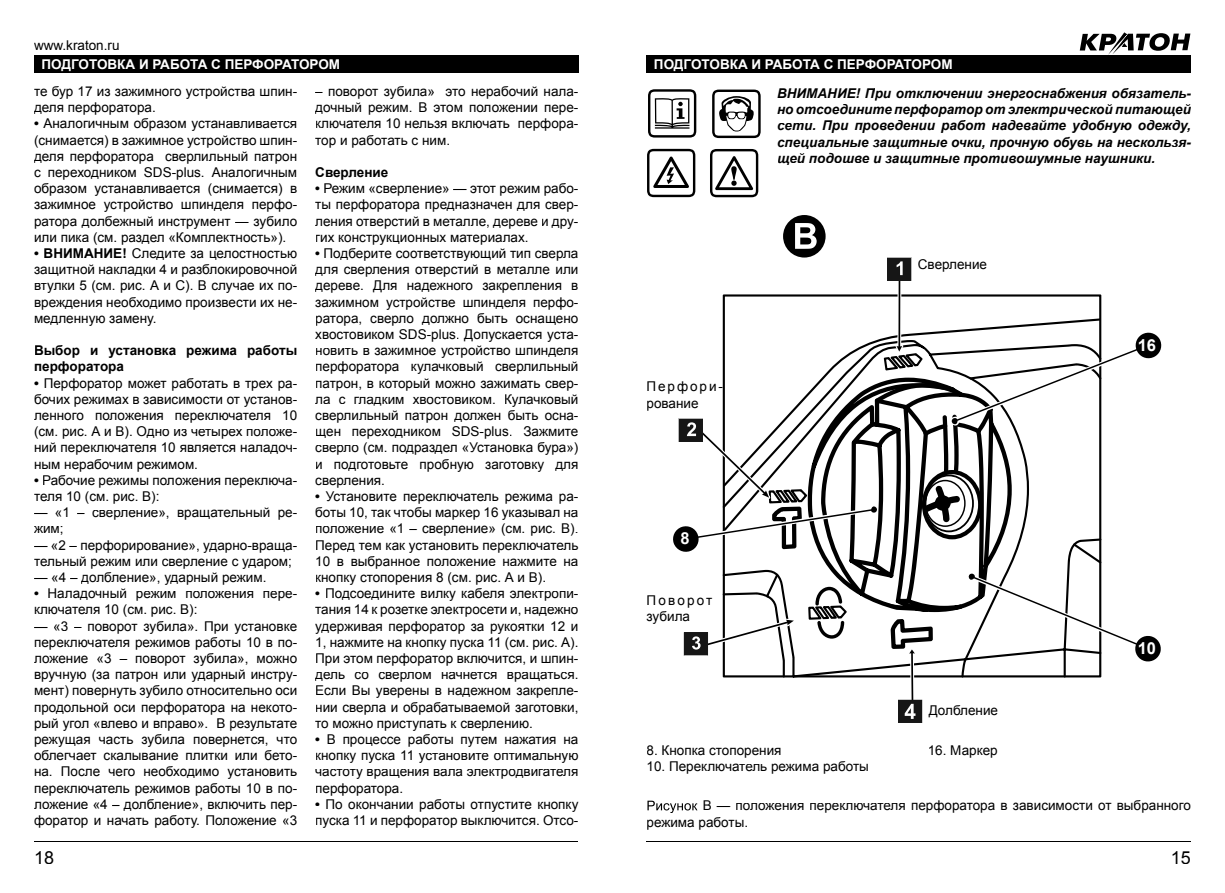
<style>
.page{position:relative;width:1225px;height:893px;background:#fff}
.page>*{position:absolute;margin:0;border:0;box-sizing:border-box;transform-origin:0 0}
.t1{font:18px "Arial";color:#000}
.t2{font:700 16.5px "Arial";color:#fff}
.t3{font:13.5px/16.2px "Arial";color:#000;text-align:justify}
.t4{font:italic 700 13.5px/16.2px "Arial";color:#000;text-align:justify}
.t5{font:700 13.5px "Arial";color:#fff}
.t6{font:700 13.5px/16.2px "Arial";color:#000}
.t7{font:13.5px/16.2px "Arial";letter-spacing:.07em;color:#000}
.t8{font:13.5px/16.2px "Arial";letter-spacing:.14em;color:#000}
.s1{font-weight:700}
</style>
<div class="page">
<svg style="left:1079px;top:32px;width:111px;height:23px"></svg>
<hr style="left:34px;top:841px;width:544px;height:1px;background:#000">
<hr style="left:646px;top:841px;width:545px;height:1px;background:#000">
<svg style="left:648px;top:89px;width:48px;height:49px"></svg>
<svg style="left:712px;top:90px;width:48px;height:48px"></svg>
<svg style="left:647px;top:149px;width:48px;height:48px"></svg>
<svg style="left:710px;top:149px;width:48px;height:48px"></svg>
<div style="left:646px;top:55px;width:545px;height:18px;background:#000"></div>
<svg style="left:722px;top:553px;width:379px;height:124px"></svg>
<svg style="left:808px;top:587px;width:39px;height:52px"></svg>
<svg style="left:860px;top:593px;width:54px;height:15px"></svg>
<svg style="left:967px;top:573px;width:194px;height:90px"></svg>
<svg style="left:890px;top:619px;width:43px;height:104px"></svg>
<svg style="left:684px;top:619px;width:111px;height:37px"></svg>
<svg style="left:673px;top:257px;width:489px;height:296px"></svg>
<svg style="left:647px;top:801px;width:50px;height:12px"></svg>
<div style="left:783px;top:215px;width:42px;height:43px;background:#000;border-radius:50%"></div>
<svg style="left:795px;top:223px;width:21px;height:26px"></svg>
<div style="left:34px;top:55px;width:544px;height:18px;background:#000"></div>
<p class="t3" style="left:34px;top:37px;width:87px">www.kraton.ru</p>
<p class="t5" style="left:41px;top:55px;width:300px">ПОДГОТОВКА И РАБОТА С ПЕРФОРАТОРОМ</p>
<p class="t3" style="left:34px;top:83px;width:265px">те бур 17 из зажимного устройства шпин&shy;деля перфоратора.</p>
<p class="t3" style="left:34px;top:116px;width:265px"><span class="s1">•</span> Аналогичным образом устанавливается (снимается) в зажимное устройство шпин&shy;деля перфоратора сверлильный патрон с переходником SDS-plus. Аналогичным образом устанавливается (снимается) в зажимное устройство шпинделя перфо&shy;ратора долбежный инструмент — зубило или пика (см. раздел «Комплектность»).</p>
<p class="t3" style="left:34px;top:245px;width:265px"><span class="s1">• ВНИМАНИЕ!</span> Следите за целостностью защитной накладки 4 и разблокировочной втулки 5 (см. рис. А и С). В случае их по&shy;вреждения необходимо произвести их не&shy;медленную замену.</p>
<p class="t6" style="left:34px;top:343px;width:265px">Выбор и установка режима работы перфоратора</p>
<p class="t3" style="left:34px;top:375px;width:265px"><span class="s1">•</span> Перфоратор может работать в трех ра&shy;бочих режимах в зависимости от установ&shy;ленного положения переключателя 10 (см. рис. А и В). Одно из четырех положе&shy;ний переключателя 10 является наладоч&shy;ным нерабочим режимом.</p>
<p class="t3" style="left:34px;top:472px;width:265px"><span class="s1">•</span> Рабочие режимы положения переключа&shy;теля 10 (см. рис. В):</p>
<p class="t3" style="left:34px;top:504px;width:265px">— «1 – сверление», вращательный ре&shy;жим;</p>
<p class="t3" style="left:34px;top:537px;width:265px">— «2 – перфорирование», ударно-враща&shy;тельный режим или сверление с ударом;</p>
<p class="t3" style="left:34px;top:569px;width:234px">— «4 – долбление», ударный режим.</p>
<p class="t3" style="left:34px;top:585px;width:265px"><span class="s1">•</span> Наладочный режим положения пере&shy;ключателя 10 (см. рис. В):</p>
<p class="t3" style="left:34px;top:618px;width:265px">— «3 – поворот зубила». При установке переключателя режимов работы 10 в по&shy;ложение «3 – поворот зубила», можно вручную (за патрон или ударный инстру&shy;мент) повернуть зубило относительно оси продольной оси перфоратора на некото&shy;рый угол «влево и вправо». В результате режущая часть зубила повернется, что облегчает скалывание плитки или бето&shy;на. После чего необходимо установить переключатель режимов работы 10 в по&shy;ложение «4 – долбление», включить пер&shy;форатор и начать работу. Положение «3</p>
<p class="t3" style="left:315px;top:83px;width:265px">– поворот зубила» это нерабочий нала&shy;дочный режим. В этом положении пере&shy;ключателя 10 нельзя включать перфора&shy;тор и работать с ним.</p>
<p class="t6" style="left:315px;top:165px;width:75px">Сверление</p>
<p class="t3" style="left:315px;top:180px;width:265px"><span class="s1">•</span> Режим «сверление» — этот режим рабо&shy;ты перфоратора предназначен для свер&shy;ления отверстий в металле, дереве и дру&shy;гих конструкционных материалах.</p>
<p class="t3" style="left:315px;top:245px;width:265px"><span class="s1">•</span> Подберите соответствующий тип сверла для сверления отверстий в металле или дереве. Для надежного закрепления в зажимном устройстве шпинделя перфо&shy;ратора, сверло должно быть оснащено хвостовиком SDS-plus. Допускается уста&shy;новить в зажимное устройство шпинделя перфоратора кулачковый сверлильный патрон, в который можно зажимать свер&shy;ла с гладким хвостовиком. Кулачковый сверлильный патрон должен быть осна&shy;щен переходником SDS-plus. Зажмите сверло (см. подраздел «Установка бура») и подготовьте пробную заготовку для сверления.</p>
<p class="t3" style="left:315px;top:488px;width:265px"><span class="s1">•</span> Установите переключатель режима ра&shy;боты 10, так чтобы маркер 16 указывал на положение «1 – сверление» (см. рис. В).<br>Перед тем как установить переключатель 10 в выбранное положение нажмите на кнопку стопорения 8 (см. рис. А и В).</p>
<p class="t3" style="left:315px;top:585px;width:265px"><span class="s1">•</span> Подсоедините вилку кабеля электропи&shy;тания 14 к розетке электросети и, надежно удерживая перфоратор за рукоятки 12 и 1, нажмите на кнопку пуска 11 (см. рис. А).<br>При этом перфоратор включится, и шпин&shy;дель со сверлом начнется вращаться.<br>Если Вы уверены в надежном закрепле&shy;нии сверла и обрабатываемой заготовки, то можно приступать к сверлению.</p>
<p class="t3" style="left:315px;top:731px;width:265px"><span class="s1">•</span> В процессе работы путем нажатия на кнопку пуска 11 установите оптимальную частоту вращения вала электродвигателя перфоратора.</p>
<p class="t3" style="left:315px;top:796px;width:265px"><span class="s1">•</span> По окончании работы отпустите кнопку пуска 11 и перфоратор выключится. Отсо-</p>
<p class="t5" style="left:654px;top:55px;width:300px">ПОДГОТОВКА И РАБОТА С ПЕРФОРАТОРОМ</p>
<p class="t4" style="left:777px;top:86px;width:415px">ВНИМАНИЕ! При отключении энергоснабжения обязатель&shy;но отсоедините перфоратор от электрической питающей сети. При проведении работ надевайте удобную одежду, специальные защитные очки, прочную обувь на нескользя&shy;щей подошве и защитные противошумные наушники.</p>
<p class="t7" style="left:646px;top:379px;width:78px">Перфори&shy;рование</p>
<p class="t2" style="left:680px;top:527px;width:11px">8</p>
<p class="t8" style="left:646px;top:592px;width:67px">Поворот зубила</p>
<p class="t3" style="left:646px;top:742px;width:137px">8. Кнопка стопорения</p>
<p class="t3" style="left:646px;top:758px;width:224px">10. Переключатель режима работы</p>
<p class="t3" style="left:918px;top:256px;width:71px">Сверление</p>
<p class="t3" style="left:928px;top:702px;width:71px">Долбление</p>
<p class="t3" style="left:927px;top:742px;width:71px">16. Маркер</p>
<p class="t2" style="left:1137px;top:334px;width:20px">16</p>
<p class="t2" style="left:1137px;top:638px;width:20px">10</p>
<p class="t3" style="left:646px;top:798px;width:546px;text-indent:56px">В — положения переключателя перфоратора в зависимости от выбранного режима работы.</p>
<h1 class="t1" style="left:34px;top:845px;width:22px">18</h1>
<h1 class="t1" style="left:1171px;top:845px;width:22px">15</h1>
</div>
